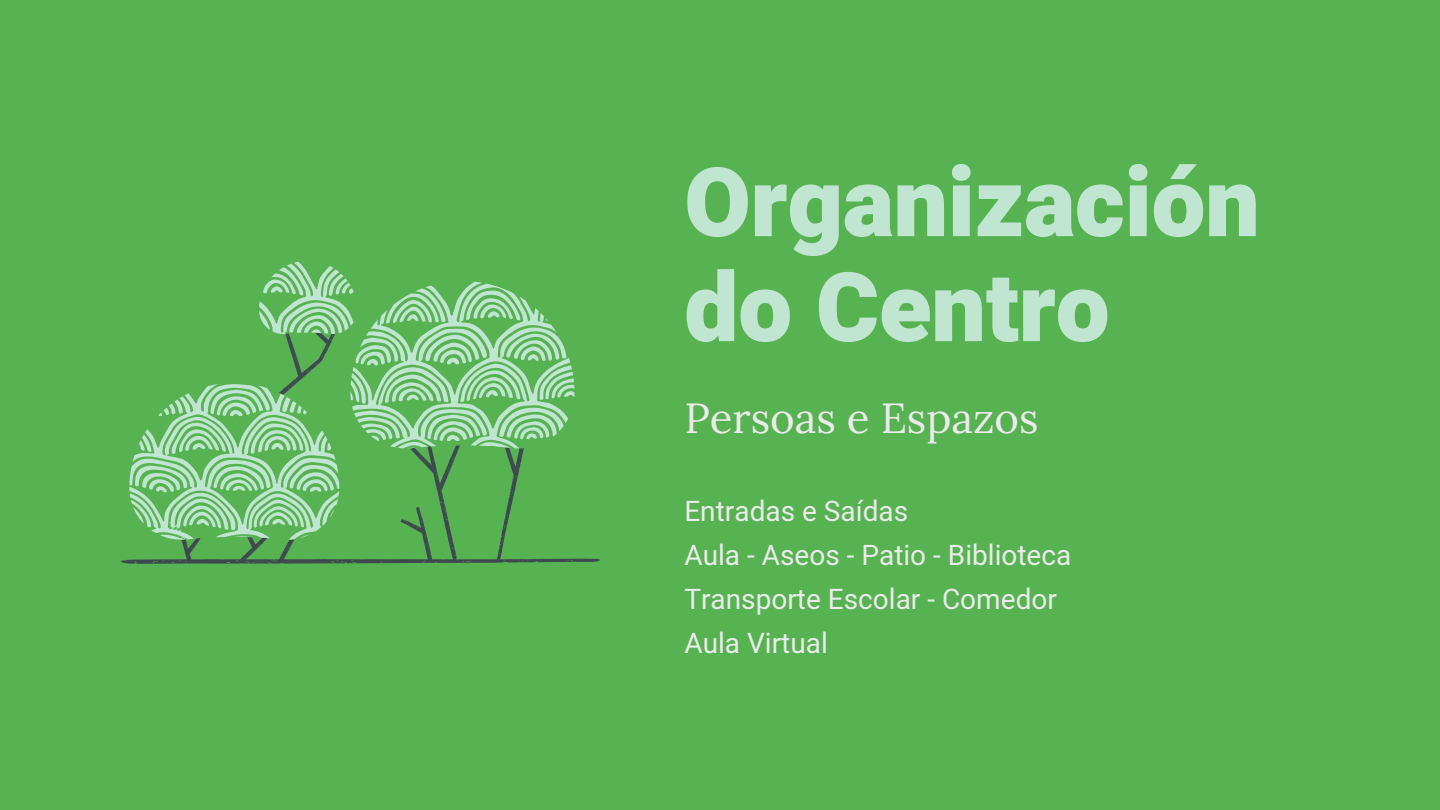
<style>
.page{position:relative;width:1440px;height:810px;background:#57b252}
.page>*{position:absolute;margin:0;border:0;box-sizing:border-box;transform-origin:0 0}
.t1{font:900 96px/105px "Heebo";color:#c0e5d0}
.t2{font:42px "Lora";color:#ebebeb}
.t3{font:28px/44.2px "Heebo";color:#ebebeb}
</style>
<div class="page">
<svg style="left:121px;top:385px;width:479px;height:179px"></svg>
<svg style="left:129px;top:262px;width:445px;height:278px"></svg>
<h1 class="t1" style="left:684px;top:154px;width:577px">Organización do Centro</h1>
<h2 class="t2" style="left:684px;top:390px;width:356px">Persoas e Espazos</h2>
<p class="t3" style="left:684px;top:490px;width:388px">Entradas e Saídas<br>Aula - Aseos - Patio - Biblioteca<br>Transporte Escolar - Comedor<br>Aula Virtual</p>
</div>
